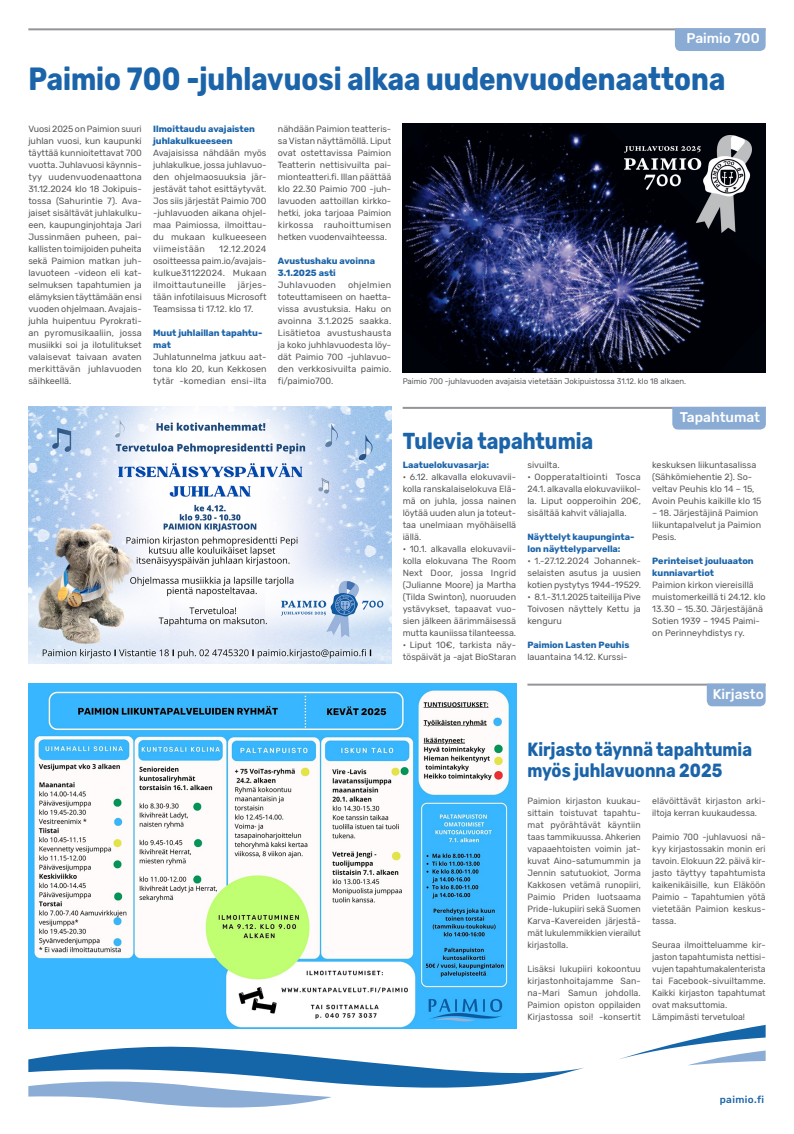
<style>
.page{position:relative;width:794px;height:1134px;background:#fff}
.page>*{position:absolute;margin:0;border:0;box-sizing:border-box;transform-origin:0 0}
.Jutun_Pääotsikko{font:700 32px "Rubik";color:#1b64a9;scale:.86 1}
.Jutun_Pääotsikko-2{font:700 23px "Rubik";color:#1b64a9;scale:.86 1}
.Jutun_Pääotsikko-3{font:700 19px/21px "Rubik";color:#1b64a9;scale:.86 1}
.Osasto{font:500 14px "Rubik";color:#fff}
.t1{font:500 10px "Rubik";letter-spacing:.04em;color:#1b64a9}
.Jutun_Leipäteksti{font:9px/12px "Rubik";color:#57585a;text-align:justify}
.Jutun_Leipäteksti-2{font:700 9px/12px "Rubik";color:#1b64a9}
.Jutun_Leipäteksti-3{font:9px "Rubik";letter-spacing:.03em;color:#57585a}
.Jutun_Kuvateksti{font:8px "Rubik";color:#57585a}
.s1{font-weight:700;color:#1b64a9}
</style>
<div class="page">
<svg style="left:28px;top:1046px;width:556px;height:62px"></svg>
<svg style="left:620px;top:1025px;width:145px;height:40px"></svg>
<hr style="left:527px;top:684px;width:238px;height:2px;background:#939598">
<svg style="left:707px;top:684px;width:58px;height:22px"></svg>
<hr style="left:28px;top:28px;width:737px;height:2px;background:#939598">
<div style="left:675px;top:28px;width:90px;height:23px;background:#8aabd4"></div>
<hr style="left:403px;top:407px;width:362px;height:2px;background:#939598">
<div style="left:672px;top:407px;width:94px;height:23px;background:#8aabd4"></div>
<img style="left:28px;top:407px;width:363px;height:257px">
<img style="left:28px;top:684px;width:488px;height:344px">
<img style="left:402px;top:123px;width:363px;height:250px">
<img style="left:624px;top:135px;width:127px;height:98px">
<p class="Osasto" style="left:686px;top:30px;width:75px">Paimio 700</p>
<p class="Jutun_Pääotsikko" style="left:28px;top:60px;width:812px">Paimio 700 -juhlavuosi alkaa uudenvuodenaattona</p>
<p class="Jutun_Leipäteksti" style="left:28px;top:123px;width:115px">Vuosi 2025 on Paimion suuri juhlan vuosi, kun kaupunki täyttää kunnioitettavat 700 vuotta. Juhlavuosi käynnis&shy;tyy uudenvuodenaattona 31.12.2024 klo 18 Jokipuis&shy;tossa (Sahurintie 7). Ava&shy;jaiset sisältävät juhlakulku&shy;een, kaupunginjohtaja Jari Jussinmäen puheen, pai&shy;kallisten toimijoiden puheita sekä Paimion matkan juh&shy;lavuoteen -videon eli kat&shy;selmuksen tapahtumien ja elämyksien täyttämään ensi vuoden ohjelmaan. Avajais&shy;juhla huipentuu Pyrokrati&shy;an pyromusikaaliin, jossa musiikki soi ja ilotulitukset valaisevat taivaan avaten merkittävän juhlavuoden säihkeellä.</p>
<p class="Jutun_Leipäteksti-2" style="left:153px;top:123px;width:103px">Ilmoittaudu avajaisten juhlakulkueeseen</p>
<p class="Jutun_Leipäteksti" style="left:153px;top:147px;width:115px">Avajaisissa nähdään myös juhlakulkue, jossa juhlavuo&shy;den ohjelmaosuuksia jär&shy;jestävät tahot esittäytyvät.<br>Jos siis järjestät Paimio 700 -juhlavuoden aikana ohjel&shy;maa Paimiossa, ilmoittau&shy;du mukaan kulkueeseen viimeistään</p>
<p class="Jutun_Leipäteksti" style="left:153px;top:243px;width:115px;text-indent:66px">12.12.2024 osoitteessa paim.io/avajais&shy;kulkue31122024. Mukaan ilmoittautuneille</p>
<p class="Jutun_Leipäteksti" style="left:153px;top:279px;width:115px;text-indent:85px">järjes&shy;tään infotilaisuus Microsoft Teamsissa ti 17.12. klo 17.</p>
<p class="Jutun_Leipäteksti-2" style="left:153px;top:327px;width:111px">Muut juhlaillan tapahtu&shy;mat</p>
<p class="Jutun_Leipäteksti" style="left:153px;top:351px;width:115px">Juhlatunnelma jatkuu aat&shy;tona klo 20, kun Kekkosen tytär -komedian ensi-ilta</p>
<p class="Jutun_Leipäteksti" style="left:278px;top:123px;width:115px">nähdään Paimion teatteris&shy;sa Vistan näyttämöllä. Liput ovat ostettavissa Paimion Teatterin nettisivuilta pai&shy;mionteatteri.fi. Illan päättää klo 22.30 Paimio 700 -juh&shy;lavuoden aattoillan kirkko&shy;hetki, joka tarjoaa Paimion kirkossa rauhoittumisen hetken vuodenvaihteessa.</p>
<p class="Jutun_Leipäteksti-2" style="left:278px;top:255px;width:99px">Avustushaku avoinna<br>3.1.2025 asti</p>
<p class="Jutun_Leipäteksti-3" style="left:278px;top:280px;width:60px">Juhlavuoden</p>
<p class="Jutun_Leipäteksti" style="left:278px;top:279px;width:115px;text-indent:70px">ohjelmien toteuttamiseen on haetta&shy;vissa avustuksia. Haku on avoinna 3.1.2025 saakka.<br>Lisätietoa avustushausta ja koko juhhlavuodesta löy&shy;dät Paimio 700 -juhlavuo&shy;den verkkosivuilta paimio. fi/paimio700.</p>
<p class="Jutun_Kuvateksti" style="left:403px;top:377px;width:285px">Paimio 700 -juhlavuoden avajaisia vietetään Jokipuistossa 31.12. klo 18 alkaen.</p>
<p class="Jutun_Pääotsikko-2" style="left:403px;top:427px;width:223px">Tulevia tapahtumia</p>
<p class="Jutun_Leipäteksti-2" style="left:403px;top:459px;width:88px">Laatuelokuvasarja:</p>
<p class="Jutun_Leipäteksti" style="left:403px;top:471px;width:115px">• 6.12. alkavalla elokuvavii&shy;kolla ranskalaiselokuva Elä&shy;mä on juhla, jossa nainen löytää uuden alun ja toteut&shy;taa unelmiaan myöhäisellä iällä.</p>
<p class="Jutun_Leipäteksti" style="left:403px;top:543px;width:115px">• 10.1. alkavalla elokuvavii&shy;kolla elokuvana The Room Next Door, jossa Ingrid (Julianne Moore) ja Martha (Tilda Swinton), nuoruuden ystävykset, tapaavat vuo&shy;sien jälkeen äärimmäisessä mutta kauniissa tilanteessa.</p>
<p class="Jutun_Leipäteksti" style="left:403px;top:639px;width:115px">• Liput 10€, tarkista näy&shy;töspäivät ja -ajat BioStaran</p>
<p class="Jutun_Leipäteksti" style="left:527px;top:459px;width:34px">sivuilta.</p>
<p class="Jutun_Leipäteksti" style="left:527px;top:471px;width:115px">• Oopperataltiointi Tosca 24.1. alkavalla elokuvaviikol&shy;la. Liput oopperoihin 20€, sisältää kahvit väliajalla.</p>
<p class="Jutun_Leipäteksti-2" style="left:527px;top:531px;width:108px">Näyttelyt kaupunginta&shy;lon näyttelyparvella:</p>
<p class="Jutun_Leipäteksti" style="left:527px;top:555px;width:115px">• 1.-27.12.2024 Johannek&shy;selaisten asutus ja uusien kotien pystytys 1944-19529.</p>
<p class="Jutun_Leipäteksti" style="left:527px;top:591px;width:115px">• 8.1.-31.1.2025 taiteilija Pive Toivosen näyttely Kettu ja kenguru</p>
<p class="Jutun_Leipäteksti" style="left:527px;top:639px;width:103px"><span class="s1">Paimion Lasten Peuhis </span>lauantaina 14.12. Kurssi-</p>
<p class="Osasto" style="left:680px;top:409px;width:82px">Tapahtumat</p>
<p class="Jutun_Leipäteksti" style="left:652px;top:459px;width:111px;text-align:left">keskuksen liikuntasalissa (Sähkömiehentie 2). So&shy;veltav Peuhis klo 14 – 15,<br>Avoin Peuhis kaikille klo 15</p>
<p class="Jutun_Leipäteksti" style="left:652px;top:507px;width:110px;text-align:left">– 18. Järjestäjinä Paimion liikuntapalvelut ja Paimion<br>Pesis.</p>
<p class="Jutun_Leipäteksti" style="left:652px;top:555px;width:115px;text-align:left"><span class="s1">Perinteiset jouluaaton kunniavartiot<br></span>Paimion kirkon viereisillä muistomerkeillä ti 24.12. klo<br>13.30 – 15.30. Järjestäjänä<br>Sotien 1939 – 1945 Paimi&shy;on Perinneyhdistys ry.</p>
<p class="Osasto" style="left:713px;top:686px;width:53px">Kirjasto</p>
<p class="Jutun_Pääotsikko-3" style="left:527px;top:739px;width:263px">Kirjasto täynnä tapahtumia myös juhlavuonna 2025</p>
<p class="Jutun_Leipäteksti" style="left:527px;top:795px;width:115px">Paimion kirjaston kuukau&shy;sittain toistuvat tapahtu&shy;mat pyörähtävät käyntiin taas tammikuussa. Ahkerien vapaaehtoisten voimin jat&shy;kuvat Aino-satumummin ja Jennin satutuokiot, Jorma Kakkosen vetämä runopiiri, Paimio Priden luotsaama Pride-lukupiiri sekä Suomen Karva-Kavereiden järjestä&shy;mät lukulemmikkien vierailut kirjastolla.</p>
<p class="Jutun_Leipäteksti" style="left:527px;top:963px;width:115px">Lisäksi lukupiiri kokoontuu kirjastonhoitajamme San&shy;na-Mari Samun johdolla.<br>Paimion opiston oppilaiden Kirjastossa soi! -konsertit</p>
<p class="Jutun_Leipäteksti" style="left:652px;top:795px;width:115px">elävöittävät kirjaston arki&shy;iltoja kerran kuukaudessa.</p>
<p class="Jutun_Leipäteksti" style="left:652px;top:831px;width:115px">Paimio 700 -juhlavuosi nä&shy;kyy kirjastossakin monin eri tavoin. Elokuun 22. päivä kir&shy;jasto täyttyy tapahtumista kaikenikäisille, kun Eläköön Paimio – Tapahtumien yötä vietetään Paimion keskus&shy;tassa.</p>
<p class="Jutun_Leipäteksti" style="left:652px;top:939px;width:115px">Seuraa ilmoitteluamme kir&shy;jaston tapahtumista nettisi&shy;vujen tapahtumakalenterista tai Facebook-sivuiltamme.<br>Kaikki kirjaston tapahtumat ovat maksuttomia.</p>
<p class="Jutun_Leipäteksti" style="left:652px;top:1011px;width:94px">Lämpimästi tervetuloa!</p>
<p class="t1" style="left:719px;top:1094px;width:46px">paimio.fi</p>
</div>
